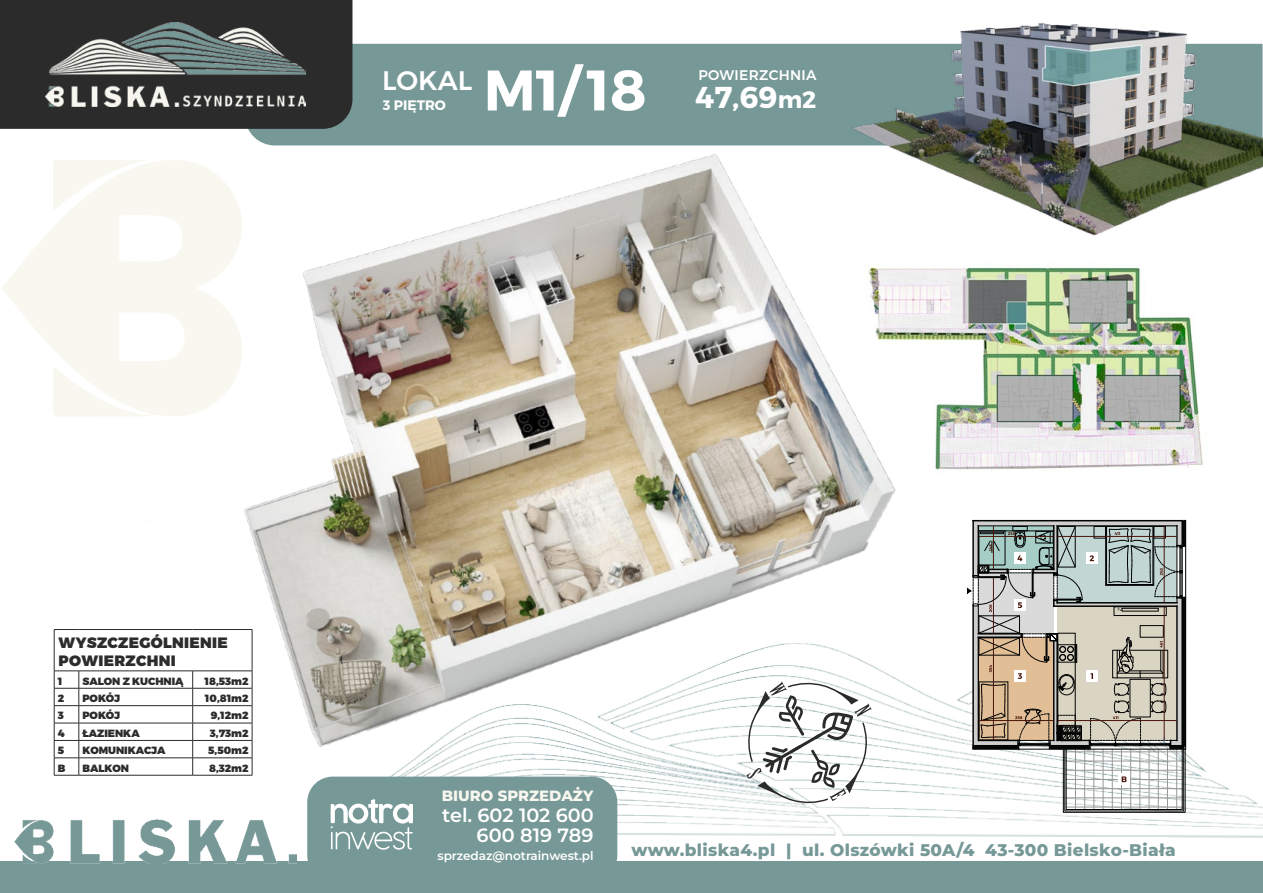
<style>
.page{position:relative;width:1263px;height:893px;background:#fff}
.page>*{position:absolute;margin:0;border:0;box-sizing:border-box;transform-origin:0 0}
.t1{font:700 57px "Montserrat";color:#fff}
.t2{font:500 26.85px "Montserrat";color:#fff}
.t3{font:600 19.2px/19.8px "Montserrat";color:#fff;text-align:right}
.t4{font:800 16.8px "Montserrat";letter-spacing:.02em;color:#769897}
.t5{font:900 15px/18px "Montserrat";letter-spacing:.02em;color:#2c2c2d}
.t6{font:800 14.85px "Montserrat";color:#f8f7ef}
.t7{font:500 13.95px "Montserrat";letter-spacing:.02em;color:#fff}
.t8{font:700 13.65px "Montserrat";color:#fff}
.t9{font:600 12.15px "Montserrat";letter-spacing:-.005em;color:#fff}
.t10{font:900 10.5px "Montserrat";color:#2c2c2d}
.s1{font-size:30.15px}
.s2{font-size:23.7px}
</style>
<div class="page">
<img style="left:1069px;top:641px;width:194px;height:197px">
<div style="left:307px;top:777px;width:310px;height:104px;background:#769897;border-radius:26px"></div>
<div style="left:0;top:862px;width:1263px;height:31px;background:#769897"></div>
<svg style="left:331px;top:839px;width:81px;height:11px"></svg>
<div style="left:352px;top:44px;width:498px;height:53px;background:#769897"></div>
<div style="left:0;top:0;width:352px;height:129px;background:#2b2b2b"></div>
<img style="left:15px;top:820px;width:281px;height:44px">
<img style="left:46px;top:23px;width:259px;height:83px">
<svg style="left:3px;top:211px;width:127px;height:156px;fill:#f9f8f0"></svg>
<svg style="left:53px;top:160px;width:77px;height:51px"></svg>
<svg style="left:53px;top:367px;width:77px;height:50px"></svg>
<hr style="left:1066px;top:807px;width:116px;height:1px;background:#989898">
<hr style="left:1066px;top:798px;width:116px;height:1px;background:#989898">
<hr style="left:1066px;top:788px;width:116px;height:1px;background:#989898">
<hr style="left:1066px;top:779px;width:116px;height:1px;background:#989898">
<hr style="left:1066px;top:770px;width:116px;height:1px;background:#989898">
<hr style="left:1066px;top:761px;width:116px;height:1px;background:#989898">
<hr style="left:1066px;top:752px;width:116px;height:1px;background:#989898">
<hr style="left:1176px;top:749px;width:1px;height:60px;background:#989898">
<hr style="left:1167px;top:749px;width:1px;height:60px;background:#989898">
<hr style="left:1158px;top:749px;width:1px;height:60px;background:#989898">
<hr style="left:1149px;top:749px;width:1px;height:60px;background:#989898">
<hr style="left:1139px;top:749px;width:1px;height:60px;background:#989898">
<hr style="left:1130px;top:749px;width:1px;height:60px;background:#989898">
<hr style="left:1121px;top:749px;width:1px;height:60px;background:#989898">
<hr style="left:1112px;top:749px;width:1px;height:60px;background:#989898">
<hr style="left:1103px;top:749px;width:1px;height:60px;background:#989898">
<hr style="left:1093px;top:749px;width:1px;height:60px;background:#989898">
<hr style="left:1084px;top:749px;width:1px;height:60px;background:#989898">
<hr style="left:1075px;top:749px;width:1px;height:60px;background:#989898">
<div style="left:1063px;top:749px;width:122px;height:63px;border:1px solid #010202"></div>
<div style="left:1066px;top:749px;width:116px;height:61px;border:1px solid #010202"></div>
<svg style="left:1118px;top:773px;width:12px;height:12px"></svg>
<svg style="left:1122px;top:776px;width:5px;height:6px"></svg>
<svg style="left:1069px;top:520px;width:117px;height:230px;background:#a9aba2"></svg>
<img style="left:1069px;top:267px;width:134px;height:201px">
<img style="left:130px;top:97px;width:939px;height:742px">
<svg style="left:54px;top:629px;width:25px;height:1px"></svg>
<hr style="left:54px;top:630px;width:1px;height:41px;background:#2c2c2d">
<hr style="left:79px;top:629px;width:114px;height:1px;background:#2c2c2d">
<hr style="left:193px;top:629px;width:59px;height:1px;background:#2c2c2d">
<hr style="left:252px;top:630px;width:1px;height:41px;background:#2c2c2d">
<hr style="left:79px;top:671px;width:114px;height:1px;background:#2c2c2d">
<hr style="left:193px;top:671px;width:59px;height:1px;background:#2c2c2d">
<hr style="left:79px;top:688px;width:114px;height:1px;background:#2c2c2d">
<hr style="left:193px;top:688px;width:59px;height:1px;background:#2c2c2d">
<hr style="left:79px;top:705px;width:114px;height:1px;background:#2c2c2d">
<hr style="left:193px;top:705px;width:59px;height:1px;background:#2c2c2d">
<hr style="left:79px;top:723px;width:114px;height:1px;background:#2c2c2d">
<hr style="left:193px;top:723px;width:59px;height:1px;background:#2c2c2d">
<hr style="left:79px;top:740px;width:114px;height:1px;background:#2c2c2d">
<hr style="left:193px;top:740px;width:59px;height:1px;background:#2c2c2d">
<hr style="left:79px;top:758px;width:114px;height:1px;background:#2c2c2d">
<hr style="left:193px;top:758px;width:59px;height:1px;background:#2c2c2d">
<svg style="left:192px;top:671px;width:1px;height:104px"></svg>
<svg style="left:252px;top:671px;width:1px;height:104px"></svg>
<svg style="left:54px;top:671px;width:26px;height:105px"></svg>
<hr style="left:79px;top:775px;width:114px;height:1px;background:#2c2c2d">
<hr style="left:193px;top:775px;width:59px;height:1px;background:#2c2c2d">
<img style="left:850px;top:23px;width:413px;height:230px">
<h1 class="t1" style="left:484px;top:55px;width:334px">M1/ 18 <span class="s1">47,69</span><span class="s2">m2</span></h1>
<h2 class="t2" style="left:382px;top:59px;width:92px">LOKAL</h2>
<h3 class="t7" style="left:698px;top:64px;width:120px">POWIERZCHNIA</h3>
<h3 class="t8" style="left:383px;top:97px;width:65px">3 PIĘTRO</h3>
<h3 class="t5" style="left:59px;top:635px;width:171px">WYSZCZEGÓLNIENIE<br>POWIERZCHNI</h3>
<p class="t10" style="left:58px;top:674px;width:6px">1</p>
<p class="t10" style="left:82px;top:674px;width:103px">SALON Z KUCHNIĄ</p>
<p class="t10" style="left:205px;top:674px;width:45px">18,53m2</p>
<p class="t10" style="left:58px;top:692px;width:8px">2</p>
<p class="t10" style="left:82px;top:692px;width:39px">POKÓJ</p>
<p class="t10" style="left:205px;top:692px;width:45px">10,81m2</p>
<p class="t10" style="left:58px;top:709px;width:8px">3</p>
<p class="t10" style="left:82px;top:709px;width:39px">POKÓJ</p>
<p class="t10" style="left:211px;top:709px;width:39px">9,12m2</p>
<p class="t10" style="left:58px;top:726px;width:8px">4</p>
<p class="t10" style="left:82px;top:726px;width:59px">ŁAZIENKA</p>
<p class="t10" style="left:210px;top:726px;width:40px">3,73m2</p>
<p class="t10" style="left:58px;top:744px;width:8px">5</p>
<p class="t10" style="left:82px;top:744px;width:85px">KOMUNIKACJA</p>
<p class="t10" style="left:208px;top:744px;width:42px">5,50m2</p>
<p class="t10" style="left:58px;top:761px;width:9px">B</p>
<p class="t10" style="left:82px;top:761px;width:48px">BALKON</p>
<p class="t10" style="left:209px;top:761px;width:41px">8,32m2</p>
<h3 class="t6" style="left:442px;top:785px;width:153px">BIURO SPRZEDAŻY</h3>
<h3 class="t3" style="left:442px;top:805px;width:153px">tel. 602 102 600<br>600 819 789</h3>
<p class="t9" style="left:437px;top:847px;width:158px">sprzedaz@notrainwest.pl</p>
<h3 class="t4" style="left:631px;top:839px;width:546px">www.bliska4.pl | ul. Olszówki 50A/4 43-300 Bielsko-Biała</h3>
</div>
